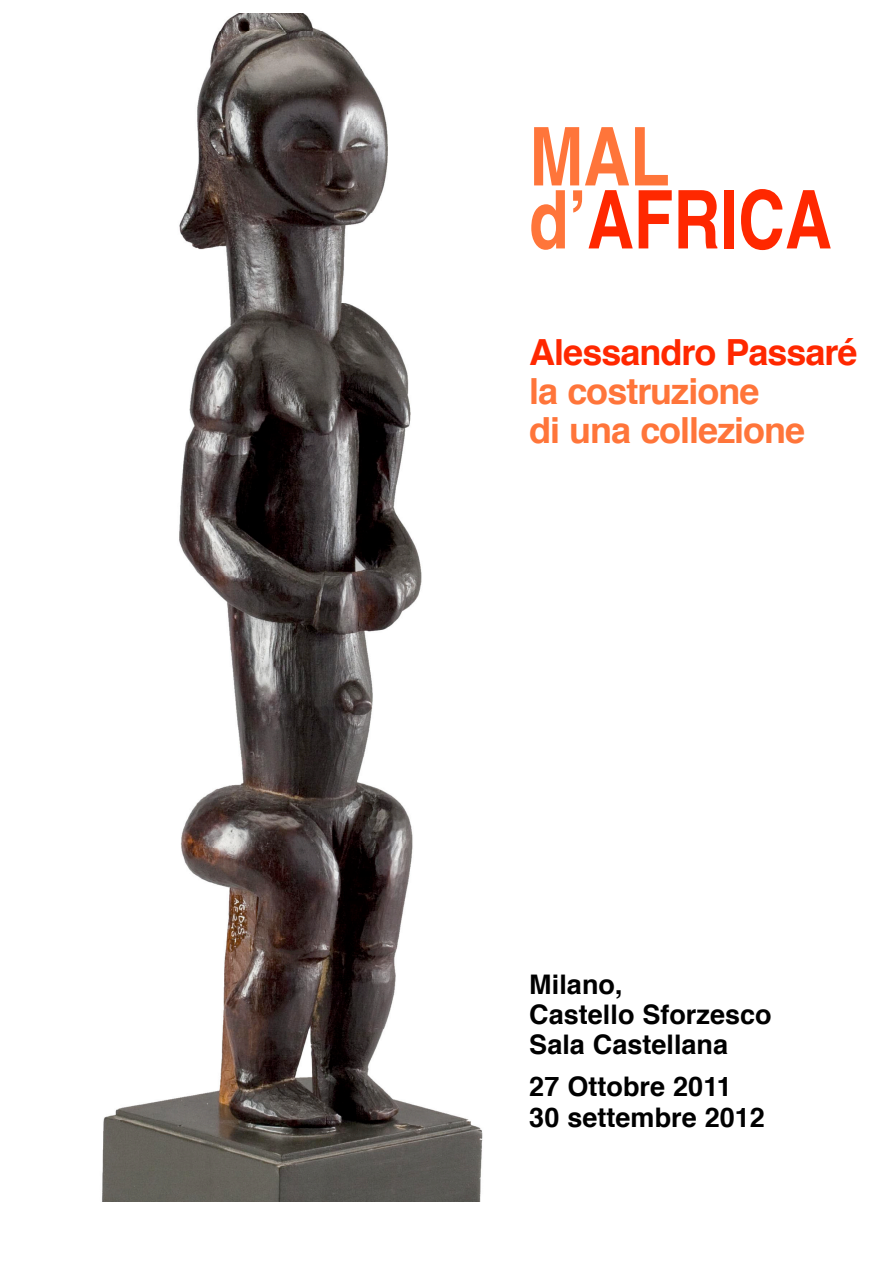
<style>
.page{position:relative;width:893px;height:1263px;background:#fff}
.page>*{position:absolute;margin:0;border:0;box-sizing:border-box;transform-origin:0 0}
.t1{font:700 81px/63px "Helvetica";color:#ff2800;scale:.8 1}
.t2{font:700 36px/39px "Helvetica";letter-spacing:-.03em;color:#ff753a}
.t3{font:700 36px "Helvetica";letter-spacing:-.03em;color:#ff2800}
.t4{font:700 27px/30px "Helvetica";color:#000}
.s1{color:#ff753a}
</style>
<div class="page">
<img style="left:102px;top:14px;width:381px;height:1187px">
<h1 class="t1" style="left:529px;top:132px;width:379px"><span class="s1">MAL d’</span>AFRICA</h1>
<h2 class="t3" style="left:529px;top:337px;width:330px">Alessandro Passaré</h2>
<h2 class="t2" style="left:529px;top:375px;width:277px">la costruzione<br>di una collezione</h2>
<p class="t4" style="left:529px;top:971px;width:244px">Milano,<br>Castello Sforzesco<br>Sala Castellana</p>
<p class="t4" style="left:529px;top:1072px;width:237px;line-height:31.5px">27 Ottobre 2011<br>30 settembre 2012</p>
</div>
